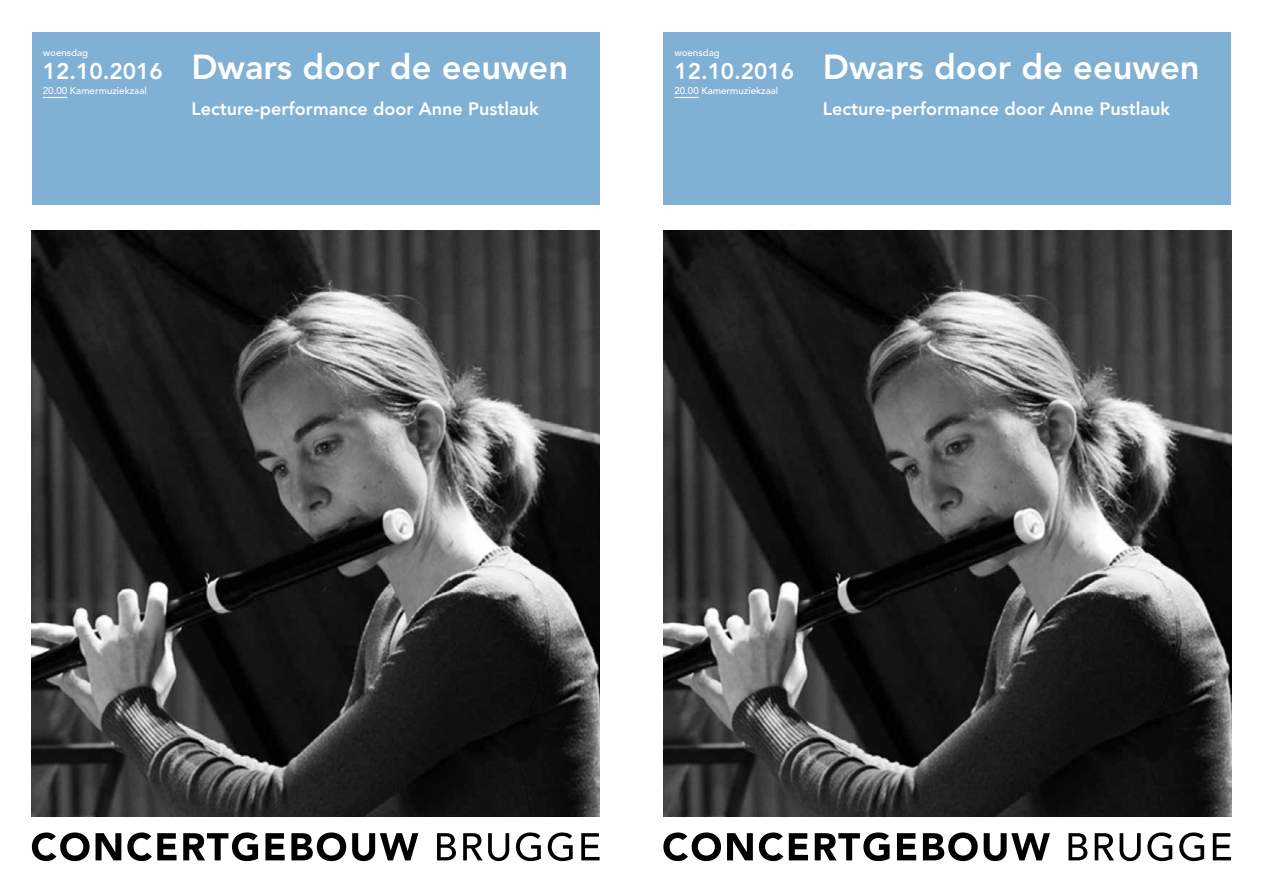
<style>
.page{position:relative;width:1263px;height:893px;background:#fff}
.page>*{position:absolute;margin:0;border:0;box-sizing:border-box;transform-origin:0 0}
.t1{font:800 34.5px "Avenir LT Pro";color:#fff}
.t2{font:800 22.5px "Avenir LT Pro";color:#fff}
.t3{font:800 18px "Avenir LT Pro";color:#fff}
.t4{font:500 9.75px "Avenir LT Pro";color:#fff}
</style>
<div class="page">
<div style="left:32px;top:32px;width:568px;height:173px;background:#80b0d4"></div>
<svg style="left:32px;top:832px;width:58px;height:29px"></svg>
<svg style="left:96px;top:833px;width:25px;height:27px"></svg>
<svg style="left:127px;top:832px;width:50px;height:29px"></svg>
<svg style="left:183px;top:832px;width:75px;height:29px"></svg>
<svg style="left:265px;top:833px;width:20px;height:27px"></svg>
<svg style="left:291px;top:832px;width:55px;height:29px"></svg>
<svg style="left:352px;top:833px;width:66px;height:28px"></svg>
<svg style="left:437px;top:833px;width:19px;height:27px"></svg>
<svg style="left:463px;top:833px;width:19px;height:27px"></svg>
<svg style="left:488px;top:833px;width:21px;height:28px"></svg>
<svg style="left:516px;top:832px;width:25px;height:29px"></svg>
<svg style="left:548px;top:832px;width:25px;height:29px"></svg>
<svg style="left:581px;top:833px;width:19px;height:27px"></svg>
<img style="left:32px;top:231px;width:568px;height:586px">
<svg style="left:43px;top:97px;width:24px;height:1px"></svg>
<div style="left:663px;top:32px;width:568px;height:173px;background:#80b0d4"></div>
<svg style="left:663px;top:832px;width:58px;height:29px"></svg>
<svg style="left:727px;top:833px;width:26px;height:27px"></svg>
<svg style="left:759px;top:832px;width:24px;height:29px"></svg>
<svg style="left:789px;top:833px;width:19px;height:27px"></svg>
<svg style="left:815px;top:832px;width:74px;height:29px"></svg>
<svg style="left:897px;top:833px;width:19px;height:27px"></svg>
<svg style="left:923px;top:832px;width:55px;height:29px"></svg>
<svg style="left:984px;top:833px;width:66px;height:28px"></svg>
<svg style="left:1068px;top:833px;width:19px;height:27px"></svg>
<svg style="left:1095px;top:833px;width:46px;height:28px"></svg>
<svg style="left:1147px;top:832px;width:25px;height:29px"></svg>
<svg style="left:1179px;top:832px;width:25px;height:29px"></svg>
<svg style="left:1213px;top:833px;width:18px;height:27px"></svg>
<img style="left:663px;top:231px;width:568px;height:586px">
<svg style="left:674px;top:97px;width:25px;height:1px"></svg>
<p class="t4" style="left:43px;top:47px;width:47px">woensdag</p>
<p class="t2" style="left:43px;top:58px;width:121px">12.10.2016</p>
<p class="t4" style="left:43px;top:85px;width:105px">20.00 Kamermuziekzaal</p>
<h1 class="t1" style="left:191px;top:46px;width:378px">Dwars door de eeuwen</h1>
<p class="t3" style="left:191px;top:98px;width:349px">Lecture-performance door Anne Pustlauk</p>
<p class="t4" style="left:674px;top:47px;width:47px">woensdag</p>
<p class="t2" style="left:674px;top:58px;width:121px">12.10.2016</p>
<p class="t4" style="left:674px;top:85px;width:105px">20.00 Kamermuziekzaal</p>
<h1 class="t1" style="left:823px;top:46px;width:378px">Dwars door de eeuwen</h1>
<p class="t3" style="left:823px;top:98px;width:349px">Lecture-performance door Anne Pustlauk</p>
</div>
